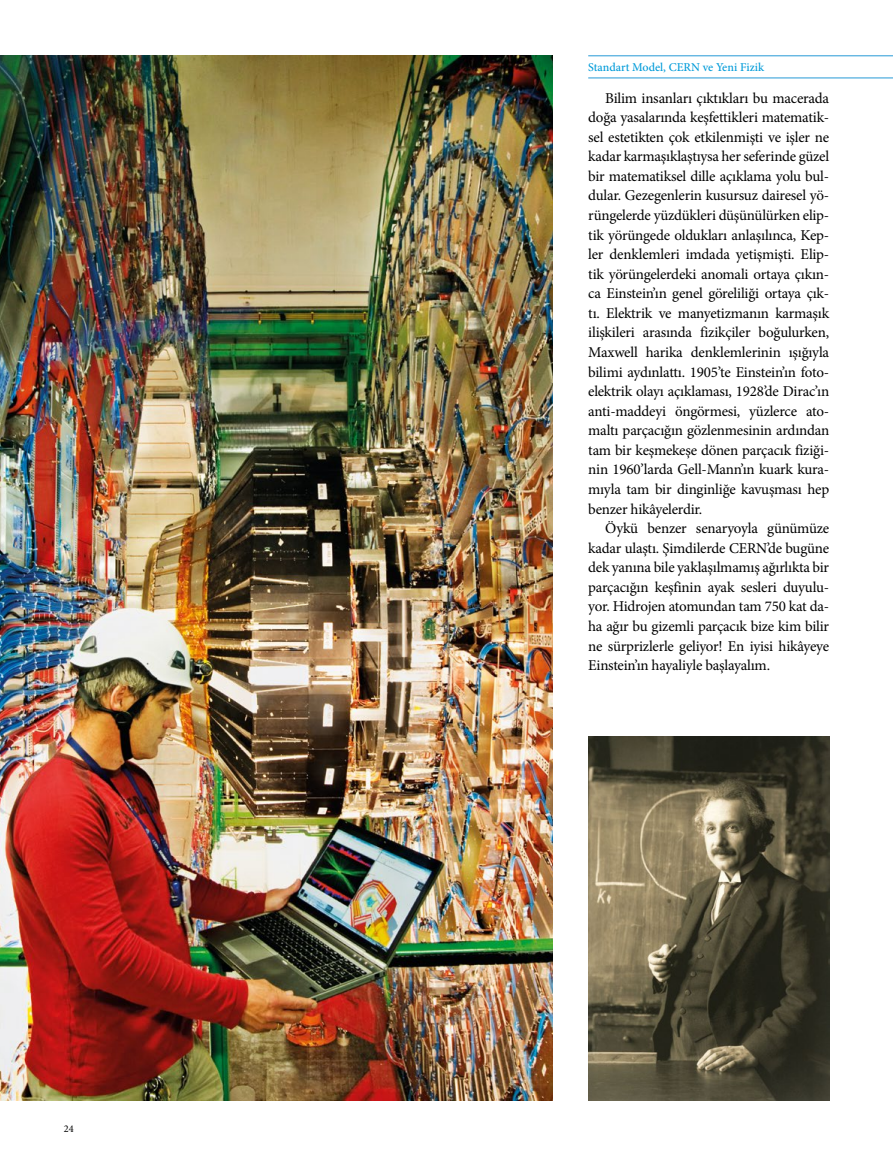
<style>
.page{position:relative;width:893px;height:1170px;background:#fff}
.page>*{position:absolute;margin:0;border:0;box-sizing:border-box;transform-origin:0 0}
.t1{font:15px/19.5px "Minion Pro";letter-spacing:-.015em;color:#000;text-align:justify}
.t2{font:500 12px "Minion Pro";color:#009bd9}
.t3{font:10.35px "Minion Pro";color:#000}
</style>
<div class="page">
<hr style="left:588px;top:78px;width:304px;height:1px;background:#2699d6">
<hr style="left:588px;top:56px;width:304px;height:1px;background:#2699d6">
<img style="left:0;top:56px;width:553px;height:1044px">
<img style="left:588px;top:736px;width:241px;height:364px">
<p class="t3" style="left:64px;top:1121px;width:11px">24</p>
<p class="t2" style="left:588px;top:59px;width:177px">Standart Model, CERN ve Yeni Fizik</p>
<p class="t1" style="left:588px;top:88px;width:242px;text-indent:17px">Bilim insanları çıktıkları bu macerada doğa yasalarında keşfettikleri matematik&shy;sel estetikten çok etkilenmişti ve işler ne kadar karmaşıklaştıysa her seferinde güzel bir matematiksel dille açıklama yolu bul&shy;dular. Gezegenlerin kusursuz dairesel yö&shy;rüngelerde yüzdükleri düşünülürken elip&shy;tik yörüngede oldukları anlaşılınca, Kep&shy;ler denklemleri imdada yetişmişti. Elip&shy;tik yörüngelerdeki anomali ortaya çıkın&shy;ca Einstein’ın genel göreliliği ortaya çık&shy;tı. Elektrik ve manyetizmanın karmaşık ilişkileri arasında fizikçiler boğulurken, Maxwell harika denklemlerinin ışığıyla bilimi aydınlattı. 1905’te Einstein’ın foto&shy;elektrik olayı açıklaması, 1928’de Dirac’ın anti-maddeyi öngörmesi, yüzlerce ato&shy;maltı parçacığın gözlenmesinin ardından tam bir keşmekeşe dönen parçacık fiziği&shy;nin 1960’larda Gell-Mann’ın kuark kura&shy;mıyla tam bir dinginliğe kavuşması hep benzer hikâyelerdir.</p>
<p class="t1" style="left:588px;top:518px;width:242px;text-indent:17px">Öykü benzer senaryoyla günümüze kadar ulaştı. Şimdilerde CERN’de bugüne dek yanına bile yaklaşılmamış ağırlıkta bir parçacığın keşfinin ayak sesleri duyulu&shy;yor. Hidrojen atomundan tam 750 kat da&shy;ha ağır bu gizemli parçacık bize kim bilir ne sürprizlerle geliyor! En iyisi hikâyeye Einstein’ın hayaliyle başlayalım.</p>
</div>
